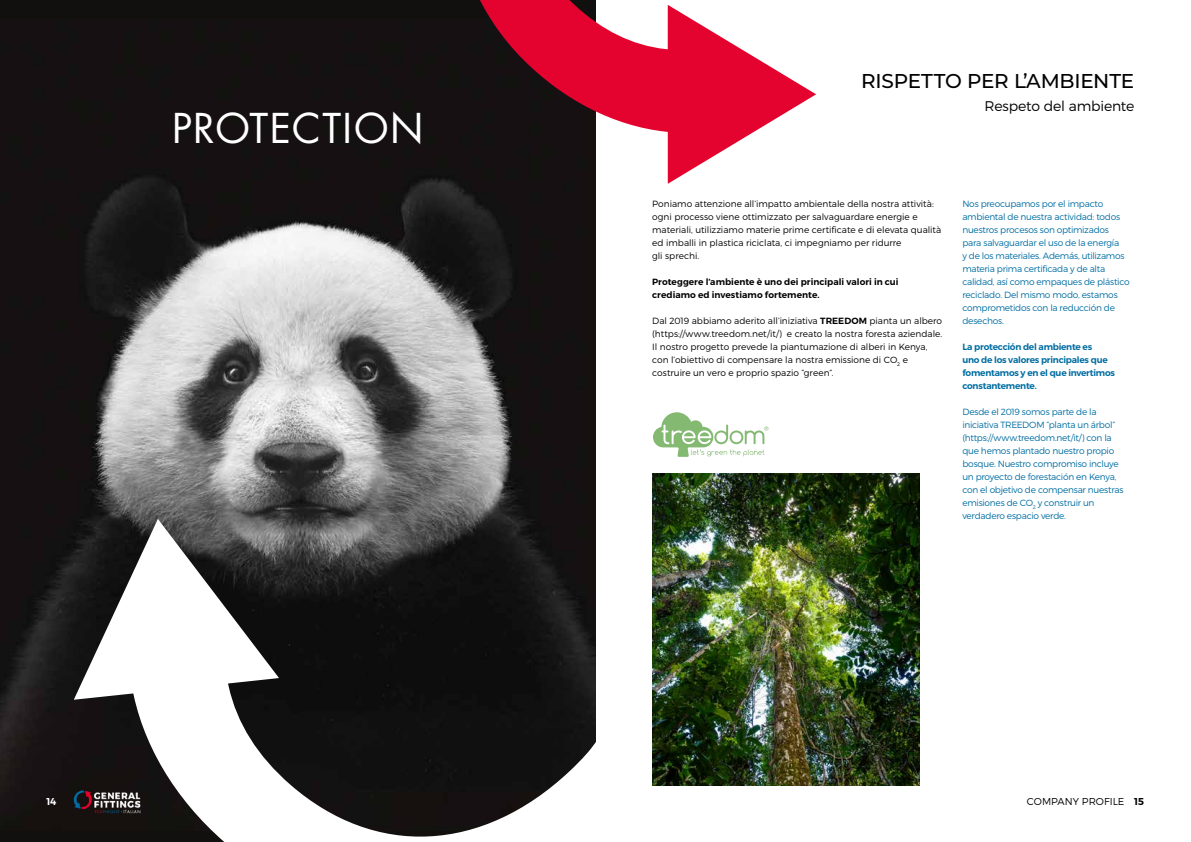
<style>
.page{position:relative;width:1191px;height:842px;background:#fff}
.page>*{position:absolute;margin:0;border:0;box-sizing:border-box;transform-origin:0 0}
.t1{font:40px "Futura LT";letter-spacing:.035em;color:#fff}
.t2{font:500 20px "Montserrat";letter-spacing:-.01em;color:#000}
.t3{font:300 14px "Montserrat";letter-spacing:-.015em;color:#000}
.t4{font:300 10px "Montserrat";color:#000}
.t5{font:600 10px "Montserrat";color:#fff}
.t6{font:300 9px/13px "Montserrat";letter-spacing:-.03em;color:#006da2}
.t7{font:300 9px/13px "Montserrat";color:#000}
.t8{font:600 9px/13px "Montserrat";letter-spacing:-.025em;color:#006da2}
.t9{font:600 9px/13px "Montserrat";letter-spacing:.005em;color:#000}
.s1{font-weight:600}
</style>
<div class="page">
<img style="left:0;top:20px;width:595px;height:810px">
<svg style="left:653px;top:412px;width:115px;height:45px"></svg>
<img style="left:652px;top:473px;width:267px;height:312px">
<svg style="left:74px;top:519px;width:522px;height:323px;fill:#141212"></svg>
<svg style="left:454px;top:0;width:362px;height:184px"></svg>
<img style="left:71px;top:787px;width:74px;height:27px">
<h1 class="t1" style="left:172px;top:102px;width:253px">PROTECTION</h1>
<h2 class="t2" style="left:861px;top:67px;width:275px">RISPETTO PER L’AMBIENTE</h2>
<h3 class="t3" style="left:984px;top:97px;width:151px">Respeto del ambiente</h3>
<p class="t7" style="left:652px;top:197px;width:291px">Poniamo attenzione all’impatto ambientale della nostra attività: ogni processo viene ottimizzato per salvaguardare energie e materiali, utilizziamo materie prime certificate e di elevata qualità ed imballi in plastica riciclata, ci impegniamo per ridurre<br>gli sprechi.</p>
<p class="t9" style="left:652px;top:276px;width:248px">Proteggere l’ambiente è uno dei principali valori in cui crediamo ed investiamo fortemente.</p>
<p class="t7" style="left:652px;top:314px;width:292px">Dal 2019 abbiamo aderito all’iniziativa <span class="s1">TREEDOM</span> pianta un albero (https://www.treedom.net/it/) e creato la nostra foresta aziendale.<br>Il nostro progetto prevede la piantumazione di alberi in Kenya, con l’obiettivo di compensare la nostra emissione di CO<sub>2</sub> e costruire un vero e proprio spazio “green”.</p>
<p class="t6" style="left:962px;top:197px;width:169px">Nos preocupamos por el impacto ambiental de nuestra actividad: todos nuestros procesos son optimizados para salvaguardar el uso de la energía<br>y de los materiales. Además, utilizamos materia prima certificada y de alta calidad, así como empaques de plástico reciclado. Del mismo modo, estamos comprometidos con la reducción de desechos.</p>
<p class="t8" style="left:962px;top:340px;width:154px">La protección del ambiente es<br>uno de los valores principales que fomentamos y en el que invertimos constantemente.</p>
<p class="t6" style="left:962px;top:405px;width:163px">Desde el 2019 somos parte de la iniciativa TREEDOM “planta un árbol” (https://www.treedom.net/it/) con la que hemos plantado nuestro propio bosque. Nuestro compromiso incluye un proyecto de forestación en Kenya, con el objetivo de compensar nuestras emisiones de CO<sub>2</sub> y construir un verdadero espacio verde.</p>
<p class="t5" style="left:46px;top:795px;width:12px">14</p>
<p class="t4" style="left:1026px;top:795px;width:119px">COMPANY PROFILE <span class="s1">15</span></p>
</div>
